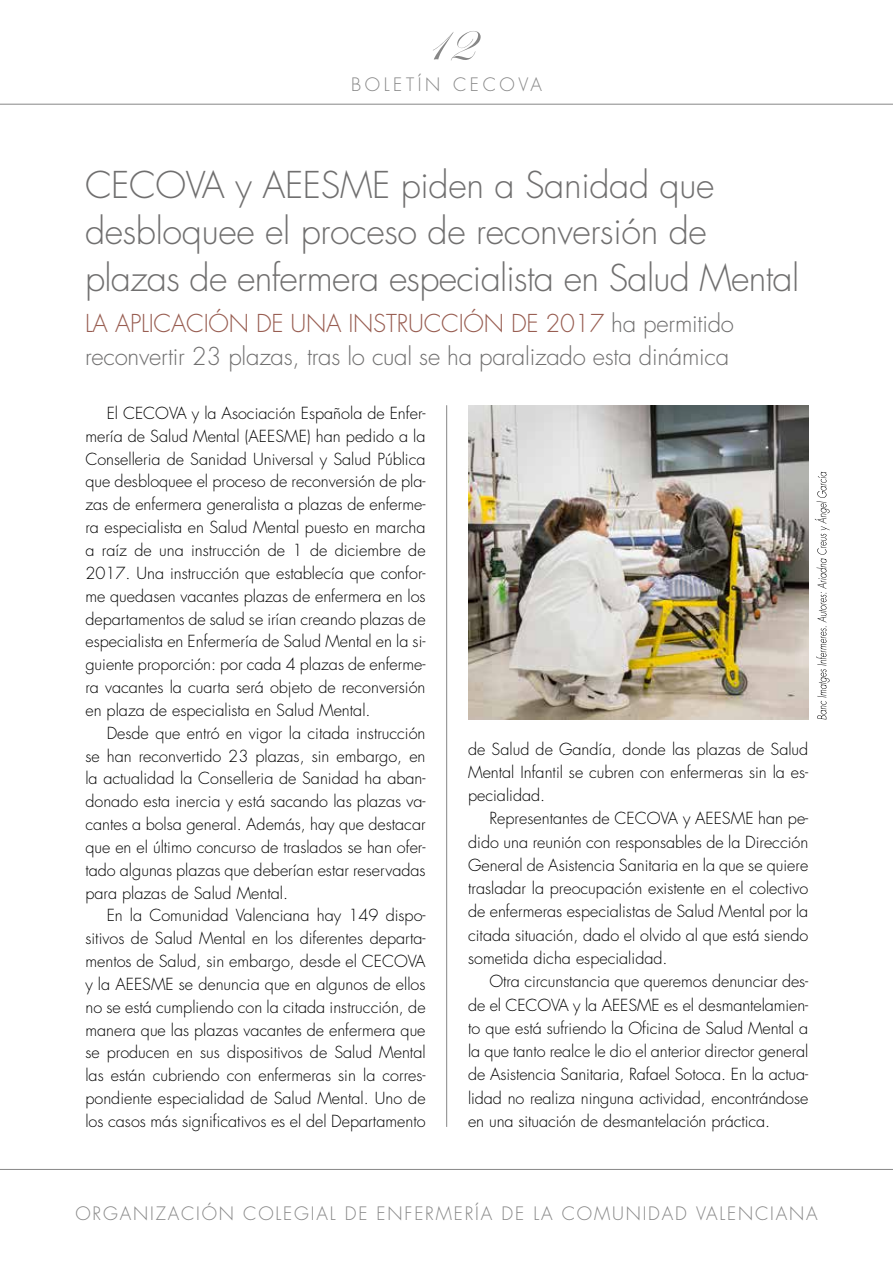
<style>
.page{position:relative;width:893px;height:1263px;background:#fff}
.page>*{position:absolute;margin:0;border:0;box-sizing:border-box;transform-origin:0 0}
.t1{font:54px "Edwardian Script ITC";color:#878787}
.t2{font:300 36px/46.5px "Futura";letter-spacing:-.01em;color:#706f6f}
.t3{font:300 24px/33px "Futura";letter-spacing:-.01em;color:#706f6f}
.t4{font:300 18px "Futura";letter-spacing:.1em;color:#878787}
.t5{font:300 18px "Futura";letter-spacing:.2em;color:#878787}
.t6{font:300 16.2px/22.8px "Futura";color:#000;text-align:justify}
.s1{color:#985d51}
</style>
<div class="page">
<hr style="left:0;top:104px;width:893px;height:1px;background:#878787">
<hr style="left:0;top:1169px;width:893px;height:1px;background:#878787">
<img style="left:468px;top:405px;width:340px;height:314px">
<hr style="left:446px;top:405px;width:1px;height:722px;background:#878787">
<svg style="left:815px;top:472px;width:15px;height:247px"></svg>
<h1 class="t1" style="left:421px;top:13px;width:53px">12</h1>
<p class="t5" style="left:351px;top:73px;width:192px">BOLETÍN CECOVA</p>
<h2 class="t2" style="left:85px;top:162px;width:716px">CECOVA y AEESME piden a Sanidad que desbloquee el proceso de reconversión de plazas de enfermera especialista en Salud Mental</h2>
<h3 class="t3" style="left:85px;top:308px;width:650px"><span class="s1">LA APLICACIÓN DE UNA INSTRUCCIÓN DE 2017</span> ha permitido reconvertir 23 plazas, tras lo cual se ha paralizado esta dinámica</h3>
<p class="t6" style="left:85px;top:402px;width:342px;text-indent:21px">El CECOVA y la Asociación Española de Enfer&shy;mería de Salud Mental (AEESME) han pedido a la Conselleria de Sanidad Universal y Salud Pública que desbloquee el proceso de reconversión de pla&shy;zas de enfermera generalista a plazas de enferme&shy;ra especialista en Salud Mental puesto en marcha a raíz de una instrucción de 1 de diciembre de 2017. Una instrucción que establecía que confor&shy;me quedasen vacantes plazas de enfermera en los departamentos de salud se irían creando plazas de especialista en Enfermería de Salud Mental en la si&shy;guiente proporción: por cada 4 plazas de enferme&shy;ra vacantes la cuarta será objeto de reconversión en plaza de especialista en Salud Mental.</p>
<p class="t6" style="left:85px;top:722px;width:342px;text-indent:21px">Desde que entró en vigor la citada instrucción se han reconvertido 23 plazas, sin embargo, en la actualidad la Conselleria de Sanidad ha aban&shy;donado esta inercia y está sacando las plazas va&shy;cantes a bolsa general. Además, hay que destacar que en el último concurso de traslados se han ofer&shy;tado algunas plazas que deberían estar reservadas para plazas de Salud Mental.</p>
<p class="t6" style="left:85px;top:904px;width:342px;text-indent:21px">En la Comunidad Valenciana hay 149 dispo&shy;sitivos de Salud Mental en los diferentes departa&shy;mentos de Salud, sin embargo, desde el CECOVA y la AEESME se denuncia que en algunos de ellos no se está cumpliendo con la citada instrucción, de manera que las plazas vacantes de enfermera que se producen en sus dispositivos de Salud Mental las están cubriendo con enfermeras sin la corres&shy;pondiente especialidad de Salud Mental. Uno de los casos más significativos es el del Departamento</p>
<p class="t6" style="left:468px;top:737px;width:342px;line-height:23.2px">de Salud de Gandía, donde las plazas de Salud Mental Infantil se cubren con enfermeras sin la es&shy;pecialidad.</p>
<p class="t6" style="left:468px;top:807px;width:342px;line-height:23.2px;text-indent:21px">Representantes de CECOVA y AEESME han pe&shy;dido una reunión con responsables de la Dirección General de Asistencia Sanitaria en la que se quiere trasladar la preocupación existente en el colectivo de enfermeras especialistas de Salud Mental por la citada situación, dado el olvido al que está siendo sometida dicha especialidad.</p>
<p class="t6" style="left:468px;top:970px;width:342px;line-height:23.2px;text-indent:21px">Otra circunstancia que queremos denunciar des&shy;de el CECOVA y la AEESME es el desmantelamien&shy;to que está sufriendo la Oficina de Salud Mental a la que tanto realce le dio el anterior director general de Asistencia Sanitaria, Rafael Sotoca. En la actua&shy;lidad no realiza ninguna actividad, encontrándose en una situación de desmantelación práctica.</p>
<p class="t4" style="left:75px;top:1202px;width:744px">ORGANIZACIÓN COLEGIAL DE ENFERMERÍA DE LA COMUNIDAD VALENCIANA</p>
</div>
